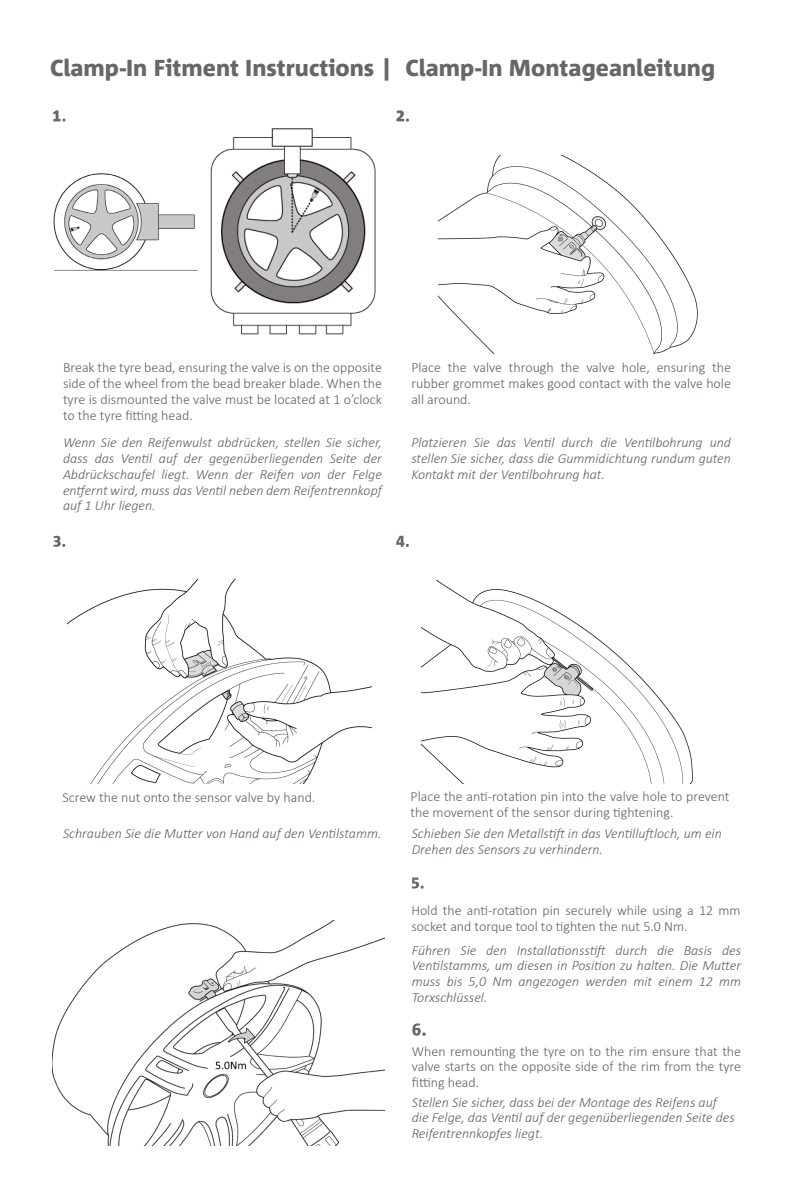
<style>
.page{position:relative;width:794px;height:1191px;background:#fff}
.page>*{position:absolute;margin:0;border:0;box-sizing:border-box;transform-origin:0 0}
.t1{font:23.1px "Custom Corpid";color:#676766}
.t2{font:italic 300 14px/15.8px "Calibri";color:#5e6262;text-align:justify}
.t3{font:300 14px/15.8px "Calibri";color:#5e6262;text-align:justify}
</style>
<div class="page">
<img style="left:438px;top:155px;width:260px;height:198px">
<img style="left:67px;top:580px;width:305px;height:203px">
<img style="left:421px;top:580px;width:272px;height:203px">
<img style="left:53px;top:920px;width:331px;height:225px">
<svg style="left:53px;top:110px;width:12px;height:12px"></svg>
<svg style="left:396px;top:110px;width:13px;height:12px"></svg>
<svg style="left:53px;top:536px;width:12px;height:11px"></svg>
<svg style="left:396px;top:536px;width:13px;height:11px"></svg>
<svg style="left:412px;top:877px;width:11px;height:11px"></svg>
<img style="left:53px;top:173px;width:145px;height:98px">
<img style="left:210px;top:128px;width:166px;height:207px">
<svg style="left:412px;top:1023px;width:14px;height:12px"></svg>
<p class="t1" style="left:50px;top:55px;width:666px">Clamp-In Fitment Instructions | Clamp-In Montageanleitung</p>
<p class="t3" style="left:63px;top:360px;width:320px">Break the tyre bead, ensuring the valve is on the opposite side of the wheel from the bead breaker blade. When the tyre is dismounted the valve must be located at 1 o’clock to the tyre fitting head.</p>
<p class="t3" style="left:411px;top:360px;width:321px">Place the valve through the valve hole, ensuring the rubber grommet makes good contact with the valve hole all around.</p>
<p class="t2" style="left:63px;top:435px;width:320px">Wenn Sie den Reifenwulst abdrücken, stellen Sie sicher, dass das Ventil auf der gegenüberliegenden Seite der Abdrückschaufel liegt. Wenn der Reifen von der Felge entfernt wird, muss das Ventil neben dem Reifentrennkopf auf 1 Uhr liegen.</p>
<p class="t2" style="left:411px;top:435px;width:321px">Platzieren Sie das Ventil durch die Ventilbohrung und stellen Sie sicher, dass die Gummidichtung rundum guten Kontakt mit der Ventilbohrung hat.</p>
<p class="t3" style="left:63px;top:789px;width:254px">Screw the nut onto the sensor valve by hand.</p>
<p class="t3" style="left:410px;top:788px;width:320px">Place the anti-rotation pin into the valve hole to prevent the movement of the sensor during tightening.</p>
<p class="t2" style="left:63px;top:825px;width:320px">Schrauben Sie die Mutter von Hand auf den Ventilstamm.</p>
<p class="t2" style="left:412px;top:825px;width:311px">Schieben Sie den Metallstift in das Ventilluftloch, um ein<br>Drehen des Sensors zu verhindern.</p>
<p class="t3" style="left:411px;top:902px;width:331px">Hold the anti-rotation pin securely while using a 12 mm socket and torque tool to tighten the nut 5.0 Nm.</p>
<p class="t2" style="left:412px;top:942px;width:331px">Fü hren Sie den Installationsstift durch die Basis des Ventilstamms, um diesen in Position zu halten. Die Mutter muss bis 5,0 Nm angezogen werden mit einem 12 mm Torxschlüssel.</p>
<p class="t3" style="left:412px;top:1043px;width:331px">When remounting the tyre on to the rim ensure that the valve starts on the opposite side of the rim from the tyre fitting head.</p>
<p class="t2" style="left:412px;top:1094px;width:324px;text-align:left">Stellen Sie sicher, dass bei der Montage des Reifens auf die Felge, das Ventil auf der gegenüberliegenden Seite des<br>Reifentrennkopfes liegt.</p>
</div>
